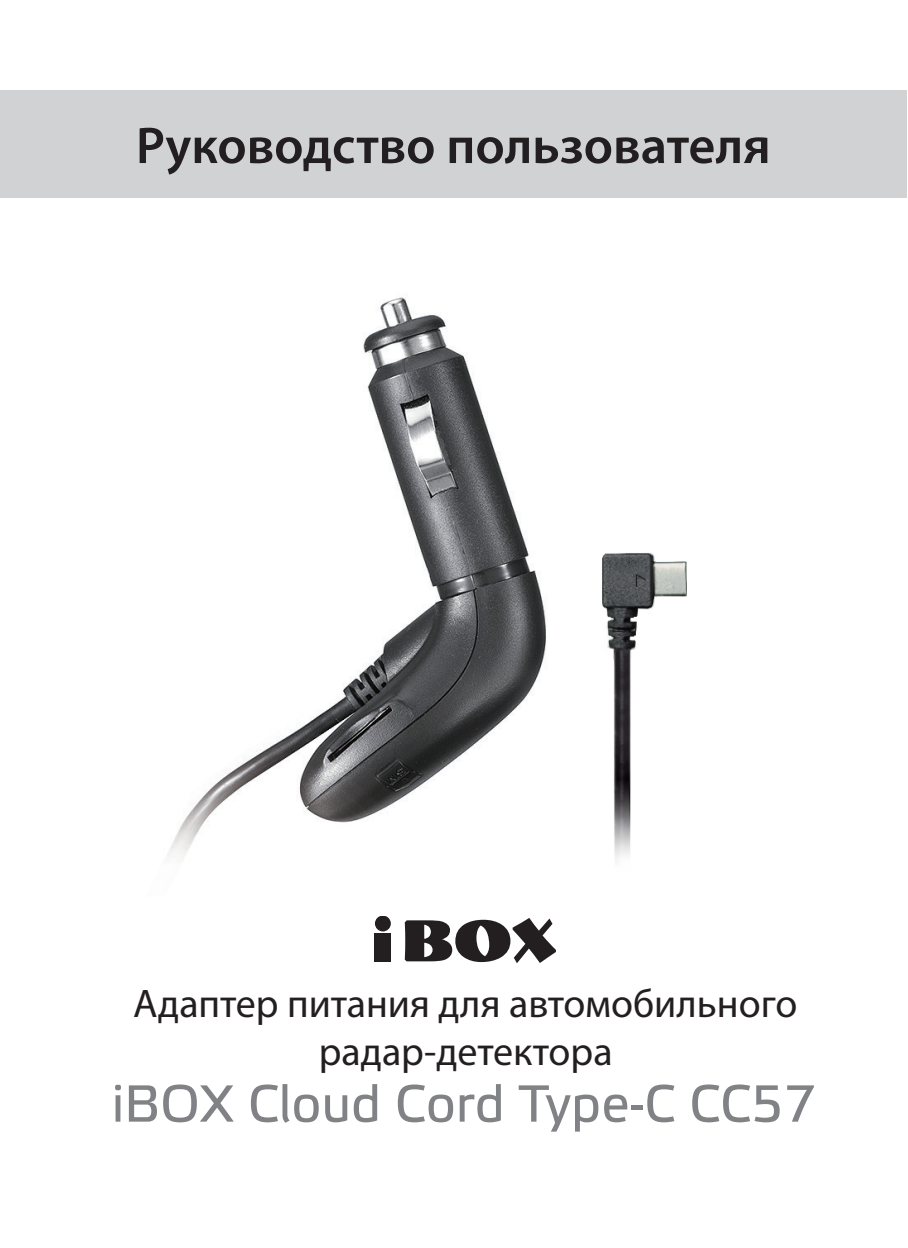
<style>
.page{position:relative;width:908px;height:1248px;background:#fff}
.page>*{position:absolute;margin:0;border:0;box-sizing:border-box;transform-origin:0 0}
.t1{font:600 52px "Myriad Pro";color:#231f20}
.t2{font:52px "Elektra Text Pro";letter-spacing:-.005em;color:#808285}
.t3{font:40px/48px "Myriad Pro";color:#231f20;text-align:center}
</style>
<div class="page">
<div style="left:0;top:90px;width:906px;height:107px;background:#d1d2d4"></div>
<svg style="left:404px;top:918px;width:151px;height:45px"></svg>
<div style="left:374px;top:933px;width:17px;height:28px;background:#231f20"></div>
<div style="left:375px;top:915px;width:15px;height:16px;background:#231f20;border-radius:50%"></div>
<img style="left:168px;top:297px;width:305px;height:561px">
<img style="left:473px;top:384px;width:214px;height:476px">
<p class="t1" style="left:136px;top:112px;width:636px">Руководство пользователя</p>
<p class="t3" style="left:133px;top:978px;width:665px">Адаптер питания для автомобильного радар-детектора</p>
<p class="t2" style="left:112px;top:1075px;width:705px">iBOX Cloud Cord Type-C CC57</p>
</div>
